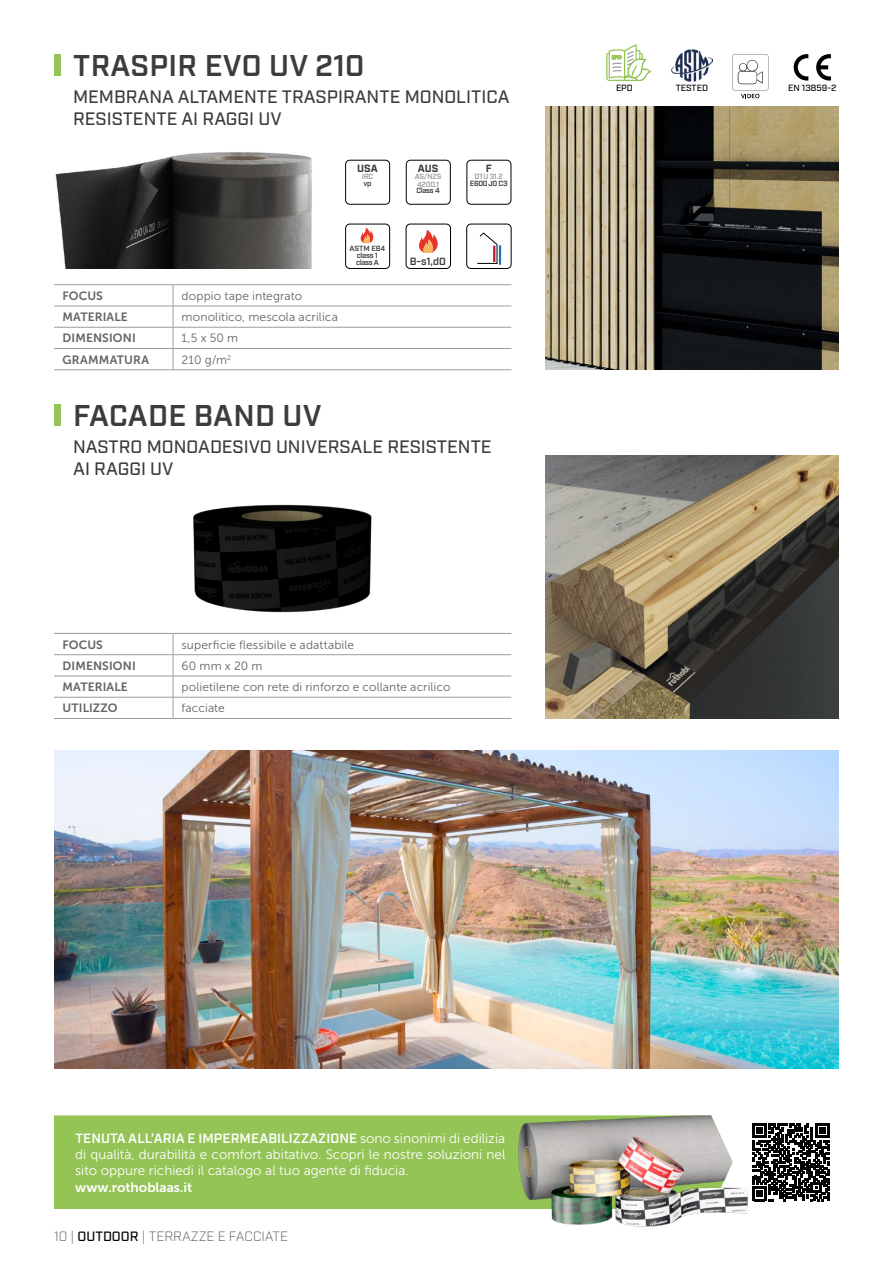
<style>
.page{position:relative;width:893px;height:1263px;background:#fff}
.page>*{position:absolute;margin:0;border:0;box-sizing:border-box;transform-origin:0 0}
.HEAD_1_CAP{font:600 30px "Industry";letter-spacing:.01em;color:#3c3c3b}
.SUBHEAD{font:500 18px/21.6px "Industry";color:#3c3c3b}
.SUBHEAD_3_CAP{font:500 18px/21.6px "Industry";color:#3c3c3b}
.t1{font:13.5px/16.2px "Museo Sans 300";color:#fff;text-align:justify}
.t2{font:300 13.5px "Industry";color:#575756}
.t3{font:13.5px "Museo Sans 700";color:#fff}
.table_body_-_left{font:12px "Museo Sans 300";letter-spacing:.01em;color:#646363}
.table_head_-_left{font:12px "Museo Sans 700";letter-spacing:.01em;color:#646363}
.t4{font:700 10.5px "Industry";letter-spacing:-.005em;color:#3c3c3b}
.t5{font:600 10.5px "Industry";color:#3c3c3b}
.ICON{font:500 9px "Industry";color:#000}
.t6{font:600 7.5px "Industry";letter-spacing:-.04em;color:#3c3c3b}
.t7{font:600 7.5px/7.5px "Industry";letter-spacing:-.03em;color:#9d9d9c;text-align:center}
.t8{font:5.1px "Museo Sans 500";color:#94c356}
.s1{font-family:"Industry";font-weight:600}
.s2{font-weight:500;color:#000}
</style>
<div class="page">
<div style="left:54px;top:404px;width:6px;height:22px;background:#94c356"></div>
<div style="left:54px;top:54px;width:6px;height:22px;background:#94c356"></div>
<img style="left:545px;top:106px;width:294px;height:264px">
<img style="left:545px;top:455px;width:294px;height:264px">
<img style="left:55px;top:152px;width:257px;height:117px">
<svg style="left:794px;top:54px;width:14px;height:27px"></svg>
<svg style="left:816px;top:54px;width:15px;height:27px"></svg>
<div style="left:467px;top:160px;width:44px;height:44px;border:1px solid #000;border-radius:4px"></div>
<svg style="left:477px;top:232px;width:24px;height:32px"></svg>
<div style="left:466px;top:224px;width:45px;height:45px;border:1px solid #000;border-radius:4px"></div>
<svg style="left:419px;top:230px;width:19px;height:23px"></svg>
<div style="left:406px;top:224px;width:45px;height:45px;border:1px solid #000;border-radius:4px"></div>
<div style="left:406px;top:160px;width:44px;height:44px;border:1px solid #000;border-radius:4px"></div>
<img style="left:672px;top:49px;width:41px;height:33px">
<svg style="left:361px;top:228px;width:12px;height:15px"></svg>
<div style="left:345px;top:224px;width:45px;height:45px;border:1px solid #000;border-radius:4px"></div>
<svg style="left:606px;top:44px;width:46px;height:37px"></svg>
<div style="left:345px;top:160px;width:45px;height:44px;border:1px solid #000;border-radius:4px"></div>
<svg style="left:732px;top:54px;width:36px;height:44px"></svg>
<img style="left:193px;top:504px;width:179px;height:109px">
<hr style="left:54px;top:284px;width:119px;height:1px;background:#9d9d9c">
<hr style="left:173px;top:284px;width:338px;height:1px;background:#9d9d9c">
<hr style="left:54px;top:306px;width:119px;height:1px;background:#9d9d9c">
<hr style="left:173px;top:306px;width:338px;height:1px;background:#9d9d9c">
<hr style="left:54px;top:327px;width:119px;height:1px;background:#9d9d9c">
<hr style="left:173px;top:327px;width:338px;height:1px;background:#9d9d9c">
<hr style="left:54px;top:348px;width:119px;height:1px;background:#9d9d9c">
<hr style="left:173px;top:348px;width:338px;height:1px;background:#9d9d9c">
<svg style="left:173px;top:285px;width:1px;height:84px"></svg>
<hr style="left:54px;top:369px;width:119px;height:1px;background:#9d9d9c">
<hr style="left:173px;top:369px;width:338px;height:1px;background:#9d9d9c">
<hr style="left:54px;top:633px;width:119px;height:1px;background:#9d9d9c">
<hr style="left:173px;top:633px;width:338px;height:1px;background:#9d9d9c">
<hr style="left:54px;top:654px;width:119px;height:1px;background:#9d9d9c">
<hr style="left:173px;top:654px;width:338px;height:1px;background:#9d9d9c">
<hr style="left:54px;top:676px;width:119px;height:1px;background:#9d9d9c">
<hr style="left:173px;top:676px;width:338px;height:1px;background:#9d9d9c">
<hr style="left:54px;top:697px;width:119px;height:1px;background:#9d9d9c">
<hr style="left:173px;top:697px;width:338px;height:1px;background:#9d9d9c">
<svg style="left:173px;top:634px;width:1px;height:84px"></svg>
<hr style="left:54px;top:718px;width:119px;height:1px;background:#9d9d9c">
<hr style="left:173px;top:718px;width:338px;height:1px;background:#9d9d9c">
<div style="left:54px;top:1115px;width:436px;height:94px;background:#94c356"></div>
<img style="left:490px;top:1115px;width:258px;height:112px">
<div style="left:744px;top:1115px;width:94px;height:94px;background:#fff"></div>
<svg style="left:752px;top:1123px;width:78px;height:78px"></svg>
<img style="left:54px;top:750px;width:785px;height:318px">
<p class="HEAD_1_CAP" style="left:73px;top:48px;width:293px">TRASPIR EVO UV 210</p>
<p class="SUBHEAD" style="left:73px;top:87px;width:438px">MEMBRANA ALTAMENTE TRASPIRANTE MONOLITICA<br>RESISTENTE AI RAGGI UV</p>
<p class="t4" style="left:357px;top:162px;width:22px">USA</p>
<p class="t7" style="left:362px;top:173px;width:13px">IRC</p>
<p class="t6" style="left:363px;top:179px;width:9px">vp</p>
<p class="table_head_-_left" style="left:63px;top:289px;width:42px">FOCUS</p>
<p class="table_body_-_left" style="left:182px;top:289px;width:122px">doppio tape integrato</p>
<p class="table_head_-_left" style="left:63px;top:310px;width:67px">MATERIALE</p>
<p class="table_body_-_left" style="left:182px;top:310px;width:158px">monolitico, mescola acrilica</p>
<p class="table_head_-_left" style="left:63px;top:332px;width:75px">DIMENSIONI</p>
<p class="table_body_-_left" style="left:182px;top:332px;width:58px">1,5 x 50 m</p>
<p class="table_head_-_left" style="left:63px;top:353px;width:88px">GRAMMATURA</p>
<p class="table_body_-_left" style="left:182px;top:353px;width:51px">210 g/m<sup>2</sup></p>
<p class="t6" style="left:350px;top:244px;width:37px">ASTM E84</p>
<p class="t6" style="left:357px;top:251px;width:22px">class 1</p>
<p class="t6" style="left:356px;top:258px;width:24px">class A</p>
<p class="HEAD_1_CAP" style="left:73px;top:398px;width:250px">FACADE BAND UV</p>
<p class="t4" style="left:418px;top:162px;width:22px">AUS</p>
<p class="t7" style="left:415px;top:173px;width:28px">AS/NZS<br>4200.1</p>
<p class="t6" style="left:416px;top:186px;width:25px">Class 4</p>
<p class="t4" style="left:486px;top:162px;width:8px">F</p>
<p class="t7" style="left:475px;top:173px;width:30px">DTU 31.2</p>
<p class="t6" style="left:470px;top:179px;width:39px">E600 J0 C3</p>
<p class="t5" style="left:410px;top:255px;width:38px">B-s1,d0</p>
<p class="SUBHEAD_3_CAP" style="left:73px;top:437px;width:420px">NASTRO MONOADESIVO UNIVERSALE RESISTENTE<br>AI RAGGI UV</p>
<p class="table_head_-_left" style="left:63px;top:638px;width:42px">FOCUS</p>
<p class="table_body_-_left" style="left:182px;top:638px;width:174px">superficie flessibile e adattabile</p>
<p class="table_head_-_left" style="left:63px;top:659px;width:75px">DIMENSIONI</p>
<p class="table_body_-_left" style="left:182px;top:659px;width:82px">60 mm x 20 m</p>
<p class="table_head_-_left" style="left:63px;top:680px;width:67px">MATERIALE</p>
<p class="table_body_-_left" style="left:182px;top:680px;width:270px">polietilene con rete di rinforzo e collante acrilico</p>
<p class="table_head_-_left" style="left:63px;top:701px;width:57px">UTILIZZO</p>
<p class="table_body_-_left" style="left:182px;top:702px;width:45px">facciate</p>
<p class="t8" style="left:612px;top:55px;width:11px">EPD</p>
<p class="ICON" style="left:616px;top:82px;width:18px">EPD</p>
<p class="ICON" style="left:676px;top:82px;width:34px">TESTED</p>
<p class="ICON" style="left:788px;top:83px;width:50px">EN 13859-2</p>
<p class="t1" style="left:75px;top:1130px;width:432px"><span class="s1">TENUTA ALL’ARIA E IMPERMEABILIZZAZIONE</span> sono sinonimi di edilizia di qualità, durabilità e comfort abitativo. Scopri le nostre soluzioni nel sito oppure richiedi il catalogo al tuo agente di fiducia.</p>
<p class="t3" style="left:75px;top:1179px;width:118px">www.rothoblaas.it</p>
<p class="t2" style="left:54px;top:1228px;width:235px">10 | <span class="s2">OUTDOOR</span> | TERRAZZE E FACCIATE</p>
</div>
